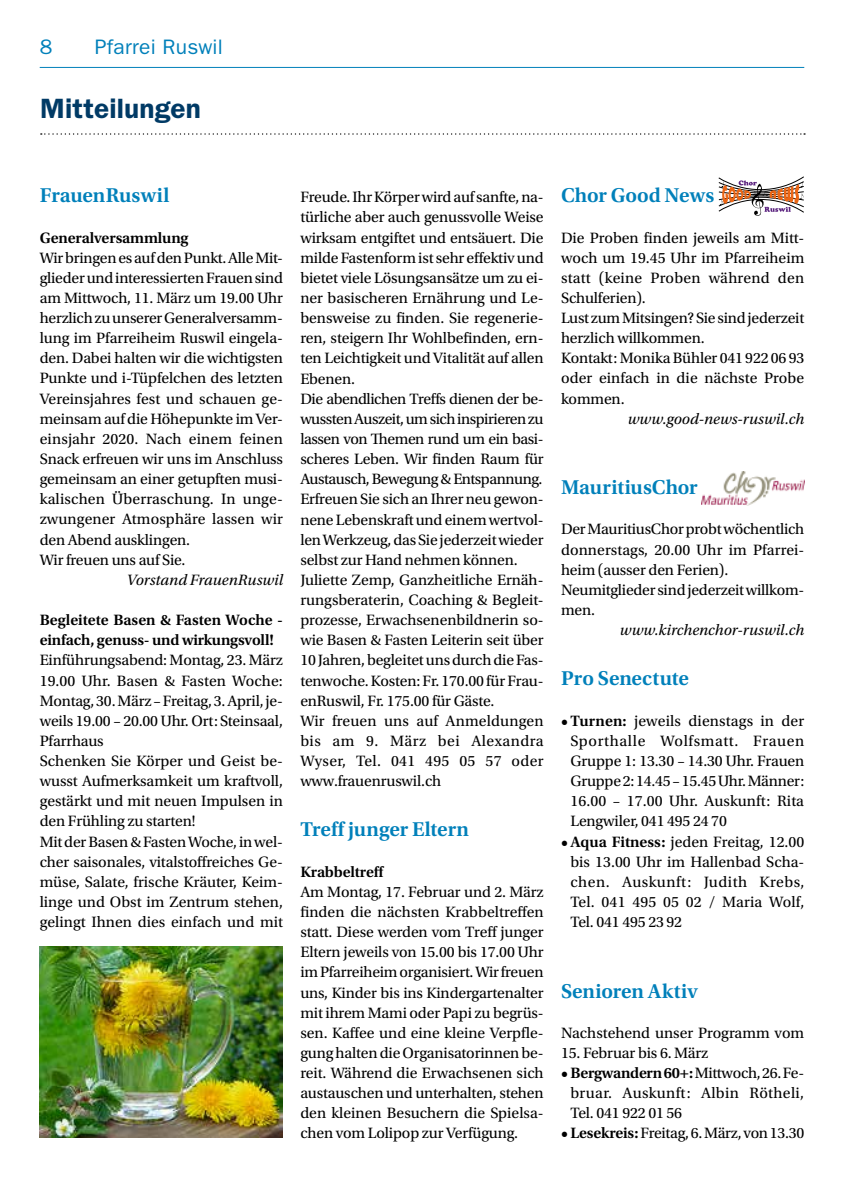
<style>
.page{position:relative;width:844px;height:1191px;background:#fff}
.page>*{position:absolute;margin:0;border:0;box-sizing:border-box;transform-origin:0 0}
.t1{font:600 28px "ITC Franklin Gothic Std";letter-spacing:.005em;color:#003a65}
.t2{font:600 21px "Utopia Std";color:#0080ba}
.t3{font:21px "ITC Franklin Gothic Std";letter-spacing:.01em;color:#0080ba}
.t4{font:15.75px/20.1px "Utopia Std";letter-spacing:-.01em;color:#000}
.t5{font:600 15.75px/20.1px "Utopia Std";letter-spacing:-.01em;color:#000}
.t6{font:italic 15.75px "Utopia Std";color:#000}
.s1{font-weight:600}
</style>
<div class="page">
<hr style="left:40px;top:67px;width:764px;height:1px;background:#0080ba">
<svg style="left:41px;top:133px;width:763px;height:2px"></svg>
<svg style="left:718px;top:177px;width:85px;height:39px"></svg>
<img style="left:40px;top:946px;width:243px;height:191px">
<img style="left:701px;top:471px;width:103px;height:35px">
<h2 class="t3" style="left:40px;top:35px;width:14px">8</h2>
<h2 class="t3" style="left:95px;top:35px;width:129px">Pfarrei Ruswil</h2>
<h1 class="t1" style="left:40px;top:92px;width:162px">Mitteilungen</h1>
<h2 class="t2" style="left:40px;top:184px;width:131px">FrauenRuswil</h2>
<p class="t5" style="left:40px;top:227px;width:150px">Generalversammlung</p>
<p class="t4" style="left:40px;top:248px;width:245px">Wir bringen es auf den Punkt. Alle Mit&shy;glieder und interessierten Frauen sind am Mittwoch, 11. März um 19.00 Uhr herzlich zu unserer Generalversamm&shy;lung im Pfarreiheim Ruswil eingela&shy;den. Dabei halten wir die wichtigsten Punkte und i-Tüpfelchen des letzten Vereinsjahres fest und schauen ge&shy;meinsam auf die Höhepunkte im Ver&shy;einsjahr 2020. Nach einem feinen Snack erfreuen wir uns im Anschluss gemeinsam an einer getupften musi&shy;kalischen Überraschung. In unge&shy;zwungener Atmosphäre lassen wir den Abend ausklingen.<br>Wir freuen uns auf Sie.</p>
<p class="t6" style="left:127px;top:571px;width:158px">Vorstand FrauenRuswil</p>
<p class="t5" style="left:40px;top:610px;width:245px">Begleitete Basen &amp; Fasten Woche - einfach, genuss- und wirkungsvoll!</p>
<p class="t4" style="left:40px;top:650px;width:245px">Einführungsabend: Montag, 23. März 19.00 Uhr. Basen &amp; Fasten Woche:<br>Montag, 30. März – Freitag, 3. April, je&shy;weils 19.00 – 20.00 Uhr. Ort: Steinsaal, Pfarrhaus<br>Schenken Sie Körper und Geist be&shy;wusst Aufmerksamkeit um kraftvoll, gestärkt und mit neuen Impulsen in den Frühling zu starten!<br>Mit der Basen &amp; Fasten Woche, in wel&shy;cher saisonales, vitalstoffreiches Ge&shy;müse, Salate, frische Kräuter, Keim&shy;linge und Obst im Zentrum stehen, gelingt Ihnen dies einfach und mit</p>
<p class="t4" style="left:300px;top:187px;width:245px">Freude. Ihr Körper wird auf sanfte, na&shy;türliche aber auch genussvolle Weise wirksam entgiftet und entsäuert. Die milde Fastenform ist sehr effektiv und bietet viele Lösungsansätze um zu ei&shy;ner basischeren Ernährung und Le&shy;bensweise zu finden. Sie regenerie&shy;ren, steigern Ihr Wohlbefinden, ern&shy;ten Leichtigkeit und Vitalität auf allen Ebenen.<br>Die abendlichen Treffs dienen der be&shy;wussten Auszeit, um sich inspirieren zu lassen von Themen rund um ein basi&shy;scheres Leben. Wir finden Raum für Austausch, Bewegung &amp; Entspannung.<br>Erfreuen Sie sich an Ihrer neu gewon&shy;nene Lebenskraft und einem wertvol&shy;len Werkzeug, das Sie jederzeit wieder selbst zur Hand nehmen können.<br>Juliette Zemp, Ganzheitliche Ernäh&shy;rungsberaterin, Coaching &amp; Begleit&shy;prozesse, Erwachsenenbildnerin so&shy;wie Basen &amp; Fasten Leiterin seit über 10 Jahren, begleitet uns durch die Fas&shy;tenwoche. Kosten: Fr. 170.00 für Frau&shy;enRuswil, Fr. 175.00 für Gäste.<br>Wir freuen uns auf Anmeldungen bis am 9. März bei Alexandra Wyser, Tel. 041 495 05 57 oder www.frauenruswil.ch</p>
<h2 class="t2" style="left:300px;top:817px;width:170px">Treff junger Eltern</h2>
<p class="t5" style="left:300px;top:861px;width:85px">Krabbeltreff</p>
<p class="t4" style="left:300px;top:882px;width:245px;text-align:justify">Am Montag, 17. Februar und 2. März finden die nächsten Krabbeltreffen statt. Diese werden vom Treff junger Eltern jeweils von 15.00 bis 17.00 Uhr im Pfarreiheim organisiert. Wir freuen uns, Kinder bis ins Kindergartenalter mit ihrem Mami oder Papi zu begrüs&shy;sen. Kaffee und eine kleine Verpfle&shy;gung halten die Organisatorinnen be&shy;reit. Während die Erwachsenen sich austauschen und unterhalten, stehen den kleinen Besuchern die Spielsa&shy;chen vom Lolipop zur Verfügung.</p>
<h2 class="t2" style="left:561px;top:184px;width:155px">Chor Good News</h2>
<p class="t4" style="left:561px;top:228px;width:245px">Die Proben finden jeweils am Mitt&shy;woch um 19.45 Uhr im Pfarreiheim statt (keine Proben während den<br>Schulferien).<br>Lust zum Mitsingen? Sie sind jederzeit herzlich willkommen.<br>Kontakt: Monika Bühler 041 922 06 93 oder einfach in die nächste Probe kommen.</p>
<p class="t6" style="left:627px;top:410px;width:178px">www.good-news-ruswil.ch</p>
<h2 class="t2" style="left:561px;top:475px;width:138px">MauritiusChor</h2>
<p class="t4" style="left:561px;top:519px;width:245px">Der MauritiusChor probt wöchentlich donnerstags, 20.00 Uhr im Pfarrei&shy;heim (ausser den Ferien).<br>Neumitglieder sind jederzeit willkom&shy;men.</p>
<p class="t6" style="left:619px;top:621px;width:186px">www.kirchenchor-ruswil.ch</p>
<h2 class="t2" style="left:561px;top:667px;width:129px">Pro Senectute</h2>
<p class="t4" style="left:570px;top:711px;width:235px;text-align:justify;text-indent:-9px"><span class="s1">• Turnen:</span> jeweils dienstags in der Sporthalle Wolfsmatt. Frauen Gruppe 1: 13.30 – 14.30 Uhr. Frauen Gruppe 2: 14.45 – 15.45 Uhr. Männer:<br>16.00 – 17.00 Uhr. Auskunft: Rita Lengwiler, 041 495 24 70</p>
<p class="t4" style="left:570px;top:831px;width:235px;text-align:justify;text-indent:-9px"><span class="s1">• Aqua Fitness:</span> jeden Freitag, 12.00 bis 13.00 Uhr im Hallenbad Scha&shy;chen. Auskunft: Judith Krebs, Tel. 041 495 05 02 / Maria Wolf, Tel. 041 495 23 92</p>
<h2 class="t2" style="left:561px;top:978px;width:138px">Senioren Aktiv</h2>
<p class="t4" style="left:561px;top:1022px;width:245px">Nachstehend unser Programm vom</p>
<p class="t4" style="left:561px;top:1043px;width:149px">15. Februar bis 6. März</p>
<p class="t4" style="left:570px;top:1063px;width:235px;text-align:justify;text-indent:-9px"><span class="s1">• Bergwandern 60+:</span> Mittwoch, 26. Fe&shy;bruar. Auskunft: Albin Rötheli, Tel. 041 922 01 56</p>
<p class="t4" style="left:561px;top:1123px;width:245px"><span class="s1">• Lesekreis:</span> Freitag, 6. März, von 13.30</p>
</div>
